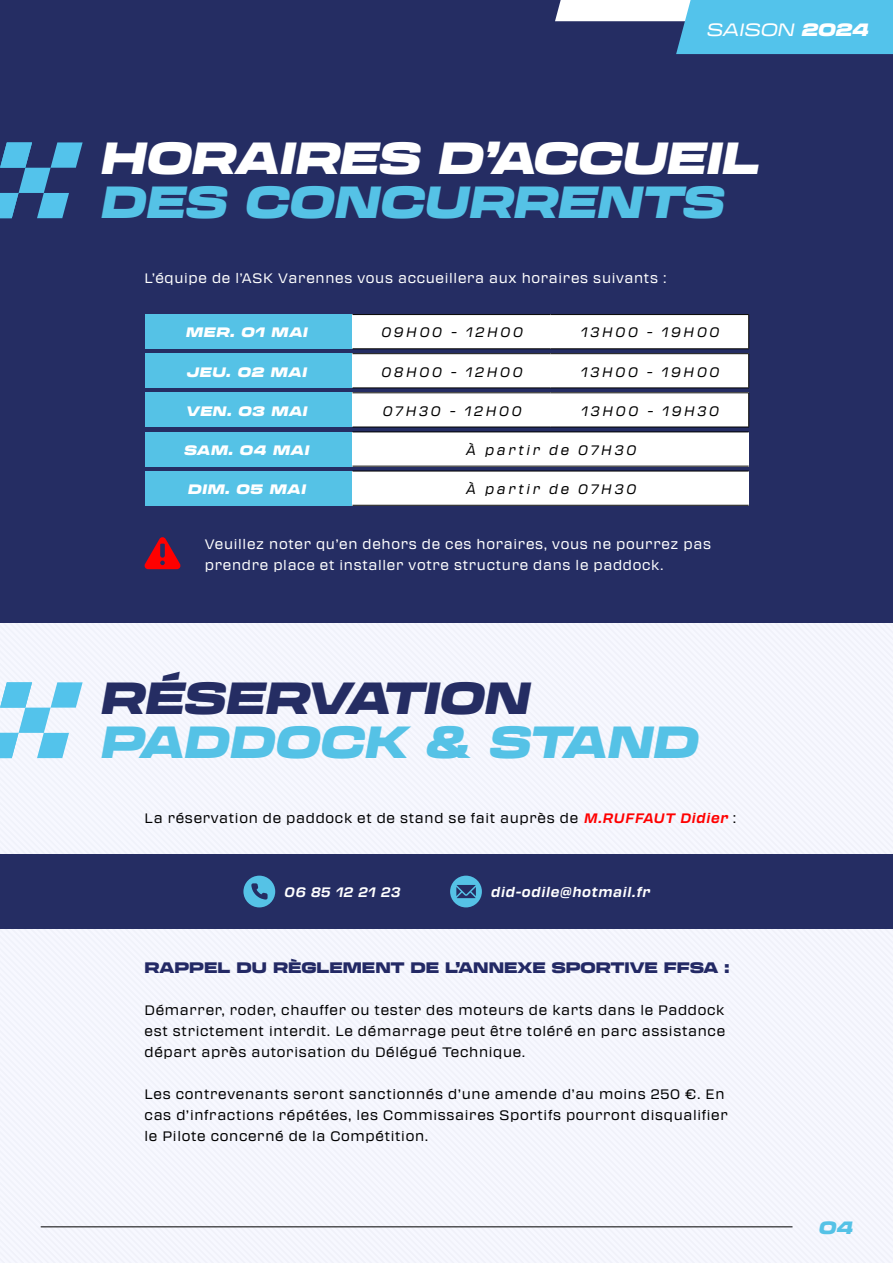
<style>
.page{position:relative;width:893px;height:1263px;background:#fff}
.page>*{position:absolute;margin:0;border:0;box-sizing:border-box;transform-origin:0 0}
.t1{font:italic 900 expanded 44.25px "Transducer";color:#55c2e6}
.t2{font:italic 900 expanded 44.25px "Transducer";color:#fff}
.t3{font:italic 900 expanded 44.25px "Transducer";color:#252d63}
.t4{font:italic expanded 17.55px "Transducer";color:#fff}
.t5{font:italic 900 expanded 17.55px "Transducer";color:#55c2e6}
.t6{font:900 expanded 15px "Transducer";color:#232965}
.t7{font:13.5px/21px "Transducer";letter-spacing:.05em;color:#000;text-align:justify}
.t8{font:13.5px/21px "Transducer";letter-spacing:.05em;color:#fff}
.t9{font:italic 13.5px "Transducer";letter-spacing:.2em;color:#000}
.t10{font:italic 900 expanded 13.5px "Transducer";letter-spacing:.05em;color:#fff}
.t11{font:italic 700 13.5px "Transducer";letter-spacing:.05em;color:#fff}
.s1{font-weight:900}
.s2{font-weight:700;font-style:italic;color:#f00}
</style>
<div class="page">
<div style="left:0;top:623px;width:893px;height:640px;background:#f5f6fd"></div>
<div style="left:0;top:0;width:893px;height:623px;background:#252d63"></div>
<hr style="left:41px;top:1226px;width:751px;height:1px;background:#000">
<div style="left:145px;top:315px;width:207px;height:34px;background:#55c2e6"></div>
<div style="left:352px;top:315px;width:199px;height:34px;background:#fff"></div>
<div style="left:551px;top:315px;width:198px;height:34px;background:#fff"></div>
<hr style="left:352px;top:314px;width:199px;height:1px;background:#000">
<hr style="left:551px;top:314px;width:198px;height:1px;background:#000">
<hr style="left:352px;top:348px;width:199px;height:1px;background:#000">
<hr style="left:551px;top:348px;width:198px;height:1px;background:#000">
<hr style="left:748px;top:315px;width:1px;height:34px;background:#000">
<div style="left:145px;top:354px;width:207px;height:34px;background:#55c2e6"></div>
<div style="left:352px;top:354px;width:199px;height:34px;background:#fff"></div>
<div style="left:551px;top:354px;width:198px;height:34px;background:#fff"></div>
<hr style="left:352px;top:353px;width:199px;height:1px;background:#000">
<hr style="left:551px;top:353px;width:198px;height:1px;background:#000">
<hr style="left:352px;top:388px;width:199px;height:1px;background:#000">
<hr style="left:551px;top:388px;width:198px;height:1px;background:#000">
<hr style="left:748px;top:354px;width:1px;height:34px;background:#000">
<div style="left:145px;top:393px;width:207px;height:34px;background:#55c2e6"></div>
<div style="left:352px;top:393px;width:199px;height:34px;background:#fff"></div>
<div style="left:551px;top:393px;width:198px;height:34px;background:#fff"></div>
<hr style="left:352px;top:392px;width:199px;height:1px;background:#000">
<hr style="left:551px;top:392px;width:198px;height:1px;background:#000">
<hr style="left:352px;top:427px;width:199px;height:1px;background:#000">
<hr style="left:551px;top:427px;width:198px;height:1px;background:#000">
<hr style="left:748px;top:393px;width:1px;height:34px;background:#000">
<div style="left:145px;top:432px;width:207px;height:34px;background:#55c2e6"></div>
<div style="left:352px;top:432px;width:397px;height:34px;background:#fff"></div>
<hr style="left:352px;top:432px;width:397px;height:1px;background:#000">
<hr style="left:352px;top:466px;width:397px;height:1px;background:#000">
<div style="left:145px;top:471px;width:207px;height:34px;background:#55c2e6"></div>
<div style="left:352px;top:471px;width:397px;height:34px;background:#fff"></div>
<hr style="left:352px;top:471px;width:397px;height:1px;background:#000">
<hr style="left:352px;top:505px;width:397px;height:1px;background:#000">
<div style="left:0;top:854px;width:893px;height:75px;background:#252d63"></div>
<svg style="left:243px;top:876px;width:32px;height:31px"></svg>
<svg style="left:450px;top:876px;width:32px;height:31px"></svg>
<svg style="left:144px;top:537px;width:37px;height:32px"></svg>
<svg style="left:0;top:142px;width:83px;height:76px"></svg>
<svg style="left:555px;top:0;width:338px;height:55px"></svg>
<svg style="left:0;top:682px;width:83px;height:76px"></svg>
<p class="t4" style="left:706px;top:17px;width:164px">SAISON <span class="s1">2024</span></p>
<h1 class="t2" style="left:99px;top:124px;width:661px">HORAIRES D’ACCUEIL</h1>
<h1 class="t1" style="left:99px;top:168px;width:625px">DES CONCURRENTS</h1>
<p class="t8" style="left:145px;top:267px;width:523px">L’équipe de l’ASK Varennes vous accueillera aux horaires suivants :</p>
<p class="t10" style="left:186px;top:322px;width:123px">MER. 01 MAI</p>
<p class="t9" style="left:381px;top:323px;width:143px">09H00 - 12H00</p>
<p class="t9" style="left:580px;top:323px;width:140px">13H00 - 19H00</p>
<p class="t10" style="left:186px;top:361px;width:122px">JEU. 02 MAI</p>
<p class="t9" style="left:381px;top:362px;width:143px">08H00 - 12H00</p>
<p class="t9" style="left:580px;top:362px;width:140px">13H00 - 19H00</p>
<p class="t10" style="left:186px;top:400px;width:123px">VEN. 03 MAI</p>
<p class="t9" style="left:382px;top:401px;width:140px">07H30 - 12H00</p>
<p class="t9" style="left:581px;top:401px;width:139px">13H00 - 19H30</p>
<p class="t10" style="left:184px;top:439px;width:126px">SAM. 04 MAI</p>
<p class="t9" style="left:466px;top:440px;width:171px">À partir de 07H30</p>
<p class="t10" style="left:187px;top:478px;width:120px">DIM. 05 MAI</p>
<p class="t9" style="left:466px;top:480px;width:171px">À partir de 07H30</p>
<p class="t8" style="left:205px;top:533px;width:508px">Veuillez noter qu’en dehors de ces horaires, vous ne pourrez pas prendre place et installer votre structure dans le paddock.</p>
<h1 class="t3" style="left:99px;top:664px;width:431px">RÉSERVATION</h1>
<h1 class="t1" style="left:99px;top:708px;width:599px">PADDOCK &amp; STAND</h1>
<p class="t7" style="left:145px;top:807px;width:593px">La réservation de paddock et de stand se fait auprès de <span class="s2">M.RUFFAUT Didier</span> :</p>
<p class="t11" style="left:284px;top:883px;width:117px">06 85 12 21 23</p>
<p class="t11" style="left:490px;top:883px;width:161px">did-odile@hotmail.fr</p>
<p class="t6" style="left:145px;top:955px;width:586px">RAPPEL DU RÈGLEMENT DE L’ANNEXE SPORTIVE FFSA :</p>
<p class="t7" style="left:145px;top:999px;width:582px">Démarrer, roder, chauffer ou tester des moteurs de karts dans le Paddock est strictement interdit. Le démarrage peut être toléré en parc assistance départ après autorisation du Délégué Technique.</p>
<p class="t7" style="left:145px;top:1083px;width:585px;text-align:left">Les contrevenants seront sanctionnés d’une amende d’au moins 250 €. En cas d’infractions répétées, les Commissaires Sportifs pourront disqualifier le Pilote concerné de la Compétition.</p>
<p class="t5" style="left:818px;top:1214px;width:36px">04</p>
</div>
